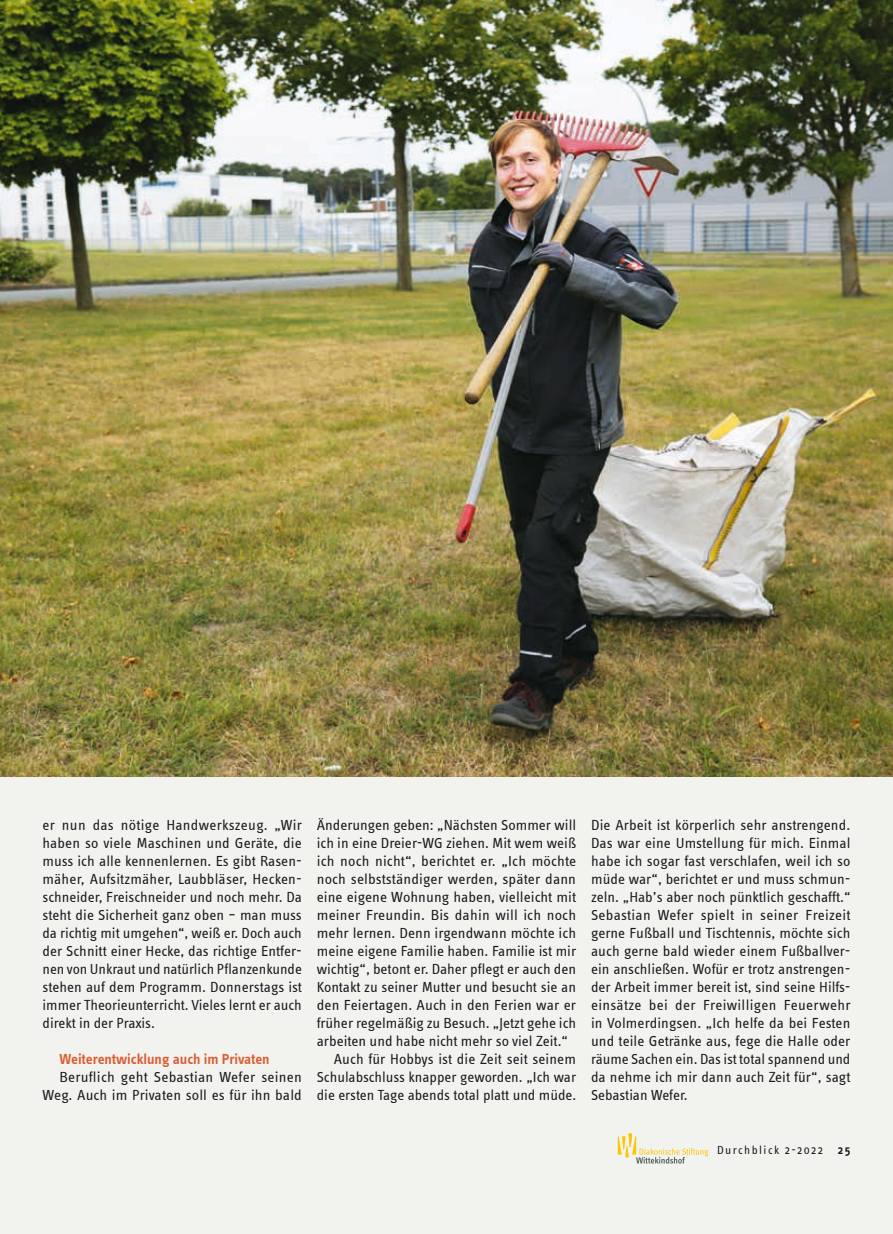
<style>
.page{position:relative;width:893px;height:1234px;background:#fff}
.page>*{position:absolute;margin:0;border:0;box-sizing:border-box;transform-origin:0 0}
.t1{font:15px/18px "Info Text";color:#1a171c;text-align:justify}
.t2{font:600 15px "Info Text";letter-spacing:-.005em;color:#da5c32}
.t3{font:12px "Info Text";letter-spacing:.12em;color:#1a171c}
.s1{font-weight:600}
</style>
<div class="page">
<div style="left:0;top:0;width:893px;height:1233px;background:#f2f2ee"></div>
<svg style="left:618px;top:1133px;width:90px;height:30px"></svg>
<img style="left:0;top:0;width:893px;height:776px">
<p class="t1" style="left:43px;top:816px;width:261px">er nun das nötige Handwerkszeug. „Wir haben so viele Maschinen und Geräte, die muss ich alle kennenlernen. Es gibt Rasen&shy;mäher, Aufsitzmäher, Laubbläser, Hecken&shy;schneider, Freischneider und noch mehr. Da steht die Sicherheit ganz oben – man muss da richtig mit umgehen“, weiß er. Doch auch der Schnitt einer Hecke, das richtige Entfer&shy;nen von Unkraut und natürlich Pflanzenkunde stehen auf dem Programm. Donnerstags ist immer Theorieunterricht. Vieles lernt er auch direkt in der Praxis.</p>
<p class="t2" style="left:60px;top:1050px;width:212px">Weiterentwicklung auch im Privaten</p>
<p class="t1" style="left:43px;top:1068px;width:261px;text-align:right">Beruflich geht Sebastian Wefer seinen<br>Weg. Auch im Privaten soll es für ihn bald</p>
<p class="t1" style="left:317px;top:816px;width:261px">Änderungen geben: „Nächsten Sommer will</p>
<p class="t1" style="left:317px;top:834px;width:261px">ich in eine Dreier-WG ziehen. Mit wem weiß</p>
<p class="t1" style="left:317px;top:852px;width:261px">ich noch nicht“, berichtet er. „Ich möchte</p>
<p class="t1" style="left:317px;top:870px;width:261px">noch selbstständiger werden, später dann</p>
<p class="t1" style="left:317px;top:888px;width:261px">eine eigene Wohnung haben, vielleicht mit</p>
<p class="t1" style="left:317px;top:906px;width:261px">meiner Freundin. Bis dahin will ich noch</p>
<p class="t1" style="left:317px;top:924px;width:261px">mehr lernen. Denn irgendwann möchte ich</p>
<p class="t1" style="left:317px;top:942px;width:261px">meine eigene Familie haben. Familie ist mir</p>
<p class="t1" style="left:317px;top:960px;width:261px">wichtig“, betont er. Daher pflegt er auch den</p>
<p class="t1" style="left:317px;top:978px;width:261px">Kontakt zu seiner Mutter und besucht sie an</p>
<p class="t1" style="left:317px;top:996px;width:261px">den Feiertagen. Auch in den Ferien war er</p>
<p class="t1" style="left:317px;top:1014px;width:261px">früher regelmäßig zu Besuch. „Jetzt gehe ich</p>
<p class="t1" style="left:317px;top:1032px;width:253px">arbeiten und habe nicht mehr so viel Zeit.“</p>
<p class="t1" style="left:334px;top:1050px;width:244px">Auch für Hobbys ist die Zeit seit seinem</p>
<p class="t1" style="left:317px;top:1068px;width:261px">Schulabschluss knapper geworden. „Ich war</p>
<p class="t1" style="left:317px;top:1086px;width:261px">die ersten Tage abends total platt und müde.</p>
<p class="t1" style="left:591px;top:816px;width:261px">Die Arbeit ist körperlich sehr anstrengend.<br>Das war eine Umstellung für mich. Einmal habe ich sogar fast verschlafen, weil ich so müde war“, berichtet er und muss schmun&shy;zeln. „Hab’s aber noch pünktlich geschafft.“ Sebastian Wefer spielt in seiner Freizeit gerne Fußball und Tischtennis, möchte sich auch gerne bald wieder einem Fußballver&shy;ein anschließen. Wofür er trotz anstrengen&shy;der Arbeit immer bereit ist, sind seine Hilfs&shy;einsätze bei der Freiwilligen Feuerwehr in Volmerdingsen. „Ich helfe da bei Festen und teile Getränke aus, fege die Halle oder räume Sachen ein. Das ist total spannend und da nehme ich mir dann auch Zeit für“, sagt Sebastian Wefer.</p>
<p class="t3" style="left:717px;top:1143px;width:135px">Durchblick 2-2022 <span class="s1">25</span></p>
</div>
